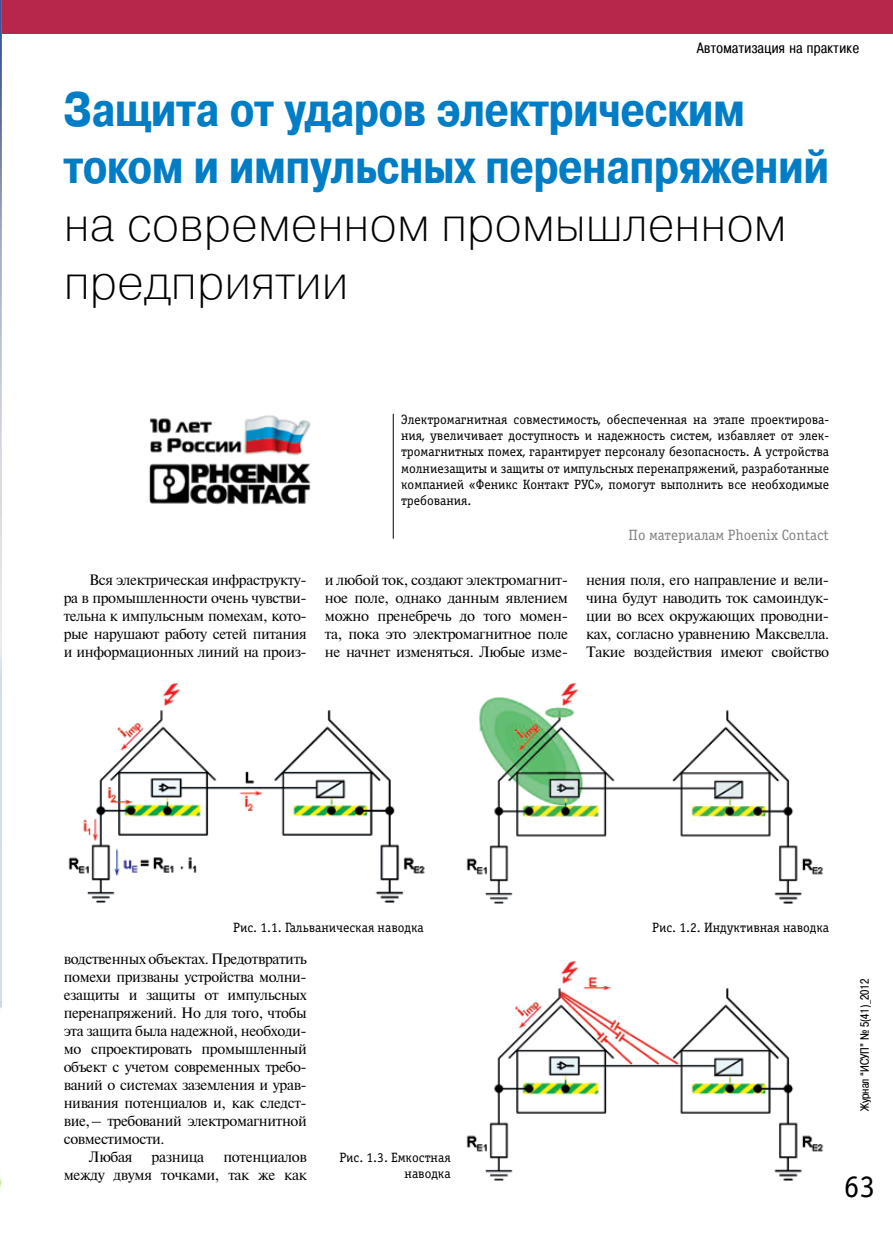
<style>
.page{position:relative;width:893px;height:1234px;background:#fff}
.page>*{position:absolute;margin:0;border:0;box-sizing:border-box;transform-origin:0 0}
.t1{font:700 48px/57.6px "Pragmatica Cond C";color:#007dc5}
.t2{font:48px/57.6px "Pragmatica Light C";color:#000}
.t3{font:31.5px "Officina Serif C";color:#000}
.t4{font:15px/18px "Newton";letter-spacing:-.025em;color:#000;text-align:justify}
.t5{font:15px "Officina Serif C";color:#808285}
.t6{font:15px "Pragmatica Cond C";letter-spacing:.03em;color:#000}
.t7{font:13.5px/16.2px "Officina Serif C";color:#000;text-align:right}
.t8{font:12px "Pragmatica Cond C";color:#000}
</style>
<div class="page">
<div style="left:0;top:0;width:893px;height:34px;background:#b7274c"></div>
<hr style="left:393px;top:413px;width:1px;height:125px;background:#000">
<img style="left:68px;top:683px;width:357px;height:219px">
<img style="left:466px;top:682px;width:358px;height:221px">
<img style="left:466px;top:961px;width:358px;height:219px">
<img style="left:149px;top:415px;width:162px;height:90px">
<img style="left:0;top:0;width:1px;height:1189px">
<p class="t6" style="left:697px;top:39px;width:163px">Автоматизация на практике</p>
<h1 class="t1" style="left:64px;top:81px;width:767px">Защита от ударов электрическим током и импульсных перенапряжений</h1>
<h1 class="t2" style="left:64px;top:196px;width:724px">на современном промышленном предприятии</h1>
<p class="t4" style="left:64px;top:570px;width:245px;text-indent:26px">Вся электрическая инфраструкту&shy;ра в промышленности очень чувстви&shy;тельна к импульсным помехам, кото&shy;рые нарушают работу сетей питания и информационных линий на произ-</p>
<p class="t7" style="left:401px;top:411px;width:430px;text-align:justify">Электромагнитная совместимость, обеспеченная на этапе проектирова&shy;ния, увеличивает доступность и надежность систем, избавляет от элек&shy;тромагнитных помех, гарантирует персоналу безопасность. А устройства молниезащиты и защиты от импульсных перенапряжений, разработанные компанией «Феникс Контакт РУС», помогут выполнить все необходимые требования.</p>
<p class="t5" style="left:629px;top:526px;width:202px">По материалам Phoenix Contact</p>
<p class="t4" style="left:325px;top:570px;width:245px">и любой ток, создают электромагнит&shy;ное поле, однако данным явлением можно пренебречь до того момен&shy;та, пока это электромагнитное поле не начнет изменяться. Любые изме-</p>
<p class="t4" style="left:586px;top:570px;width:245px">нения поля, его направление и вели&shy;чина будут наводить ток самоиндук&shy;ции во всех окружающих проводни&shy;ках, согласно уравнению Максвелла.<br>Такие воздействия имеют свойство</p>
<p class="t7" style="left:233px;top:918px;width:192px">Рис. 1.1. Гальваническая наводка</p>
<p class="t7" style="left:652px;top:918px;width:178px">Рис. 1.2. Индуктивная наводка</p>
<p class="t4" style="left:64px;top:948px;width:245px">водственных объектах. Предотвратить</p>
<p class="t4" style="left:64px;top:966px;width:245px">помехи призваны устройства молни-</p>
<p class="t4" style="left:64px;top:984px;width:245px">езащиты и защиты от импульсных</p>
<p class="t4" style="left:64px;top:1002px;width:245px">перенапряжений. Но для того, чтобы</p>
<p class="t4" style="left:64px;top:1020px;width:245px">эта защита была надежной, необходи-</p>
<p class="t4" style="left:64px;top:1038px;width:245px">мо спроектировать промышленный</p>
<p class="t4" style="left:64px;top:1056px;width:245px">объект с учетом современных требо-</p>
<p class="t4" style="left:64px;top:1074px;width:245px">ваний о системах заземления и урав-</p>
<p class="t4" style="left:64px;top:1092px;width:245px">нивания потенциалов и, как следст-</p>
<p class="t4" style="left:64px;top:1110px;width:245px">вие,– требований электромагнитной</p>
<p class="t4" style="left:64px;top:1128px;width:102px">совместимости.</p>
<p class="t4" style="left:89px;top:1146px;width:45px">Любая</p>
<p class="t4" style="left:152px;top:1146px;width:54px">разница</p>
<p class="t4" style="left:64px;top:1146px;width:245px;text-align:right">потенциалов<br>между двумя точками, так же как</p>
<p class="t7" style="left:339px;top:1149px;width:113px">Рис. 1.3. Емкостная наводка</p>
<p class="t8" style="left:858px;top:1110px;width:134px;rotate:-90deg">Журнал “ИСУП” № 5(41)_2012</p>
<h2 class="t3" style="left:844px;top:1168px;width:33px">63</h2>
</div>
